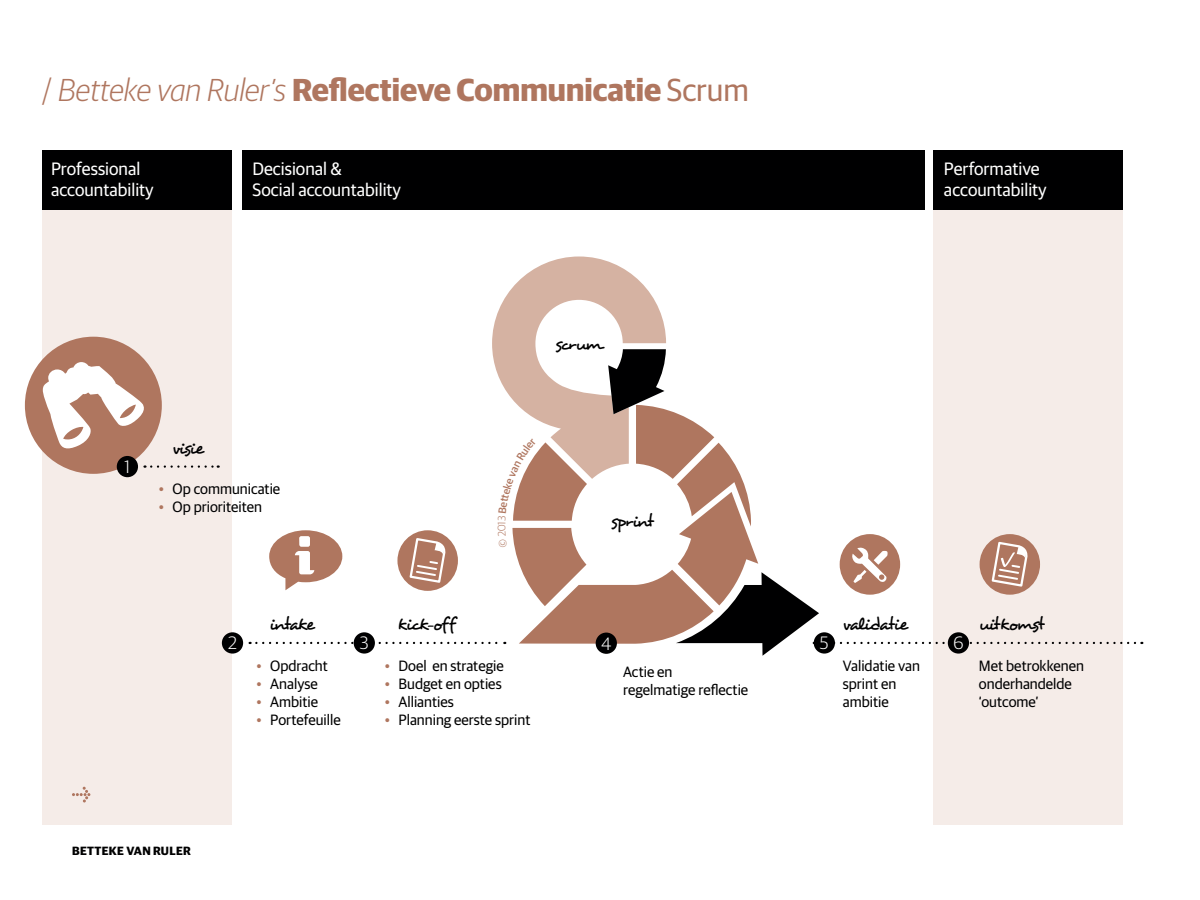
<style>
.page{position:relative;width:1200px;height:900px;background:#fff}
.page>*{position:absolute;margin:0;border:0;box-sizing:border-box;transform-origin:0 0}
.t1{font:700 31.8px "Guardian Sans";color:#af765f}
.t2{font:18px/21.6px "Guardian Sans";color:#fff}
.t3{font:18px "Desyrel";letter-spacing:-.085em;color:#000001}
.t4{font:18px "Desyrel";letter-spacing:-.065em;color:#000001}
.t5{font:300 18px "Guardian Sans";color:#fff}
.t6{font:15px/18px "Guardian Sans";color:#000001}
.t7{font:700 12px "Guardian Sans";letter-spacing:.025em;color:#000001}
.s1{font-weight:300}
.s2{font-weight:300;font-style:italic}
.s3{font-weight:400}
.s4{color:#af765f}
</style>
<div class="page">
<div style="left:242px;top:151px;width:682px;height:59px;background:#000001"></div>
<div style="left:934px;top:181px;width:189px;height:644px;background:#f5ece8"></div>
<div style="left:43px;top:181px;width:189px;height:644px;background:#f5ece8"></div>
<div style="left:43px;top:151px;width:189px;height:59px;background:#000001"></div>
<div style="left:934px;top:151px;width:189px;height:59px;background:#000001"></div>
<svg style="left:145px;top:465px;width:74px;height:3px"></svg>
<div style="left:222px;top:632px;width:21px;height:22px;background:#000001;border-radius:50%"></div>
<div style="left:25px;top:337px;width:137px;height:137px;background:#af765f;border-radius:50%"></div>
<svg style="left:43px;top:362px;width:105px;height:89px"></svg>
<div style="left:117px;top:456px;width:21px;height:21px;background:#000001;border-radius:50%"></div>
<svg style="left:72px;top:787px;width:18px;height:16px"></svg>
<svg style="left:250px;top:256px;width:892px;height:400px"></svg>
<h1 class="t1" style="left:42px;top:66px;width:708px"><span class="s1">/</span> <span class="s2">Betteke van Ruler’s</span> Reflectieve Communicatie <span class="s3">Scrum</span></h1>
<p class="t2" style="left:51px;top:156px;width:104px">Professional accountability</p>
<p class="t2" style="left:253px;top:156px;width:150px">Decisional &amp;<br>Social accountability</p>
<p class="t5" style="left:125px;top:454px;width:7px">1</p>
<p class="t3" style="left:173px;top:436px;width:33px">visie</p>
<p class="t6" style="left:159px;top:479px;width:123px"><span class="s4">•</span> Op communicatie</p>
<p class="t6" style="left:159px;top:497px;width:105px"><span class="s4">•</span> Op prioriteiten</p>
<p class="t3" style="left:555px;top:333px;width:49px">scrum</p>
<p class="t3" style="left:611px;top:510px;width:44px">sprint</p>
<p class="t2" style="left:944px;top:156px;width:104px">Performative accountability</p>
<p class="t3" style="left:269px;top:613px;width:47px">intake</p>
<p class="t3" style="left:397px;top:613px;width:60px">kick-off</p>
<p class="t4" style="left:843px;top:613px;width:66px">validatie</p>
<p class="t3" style="left:979px;top:613px;width:67px">uitkomst</p>
<p class="t5" style="left:228px;top:631px;width:10px">2</p>
<p class="t5" style="left:360px;top:631px;width:10px">3</p>
<p class="t5" style="left:601px;top:631px;width:11px">4</p>
<p class="t5" style="left:820px;top:631px;width:10px">5</p>
<p class="t5" style="left:953px;top:631px;width:12px">6</p>
<p class="t6" style="left:257px;top:655px;width:73px"><span class="s4">•</span> Opdracht</p>
<p class="t6" style="left:257px;top:673px;width:63px"><span class="s4">•</span> Analyse</p>
<p class="t6" style="left:257px;top:691px;width:63px"><span class="s4">•</span> Ambitie</p>
<p class="t6" style="left:257px;top:709px;width:86px"><span class="s4">•</span> Portefeuille</p>
<p class="t6" style="left:385px;top:655px;width:121px"><span class="s4">•</span> Doel en strategie</p>
<p class="t6" style="left:385px;top:673px;width:119px"><span class="s4">•</span> Budget en opties</p>
<p class="t6" style="left:385px;top:691px;width:71px"><span class="s4">•</span> Allianties</p>
<p class="t6" style="left:385px;top:709px;width:147px"><span class="s4">•</span> Planning eerste sprint</p>
<p class="t6" style="left:623px;top:662px;width:127px">Actie en regelmatige reflectie</p>
<p class="t6" style="left:843px;top:655px;width:79px">Validatie van sprint en ambitie</p>
<p class="t6" style="left:979px;top:655px;width:107px">Met betrokkenen onderhandelde ‘outcome’</p>
<p class="t7" style="left:72px;top:841px;width:120px">BETTEKE VAN RULER</p>
</div>
